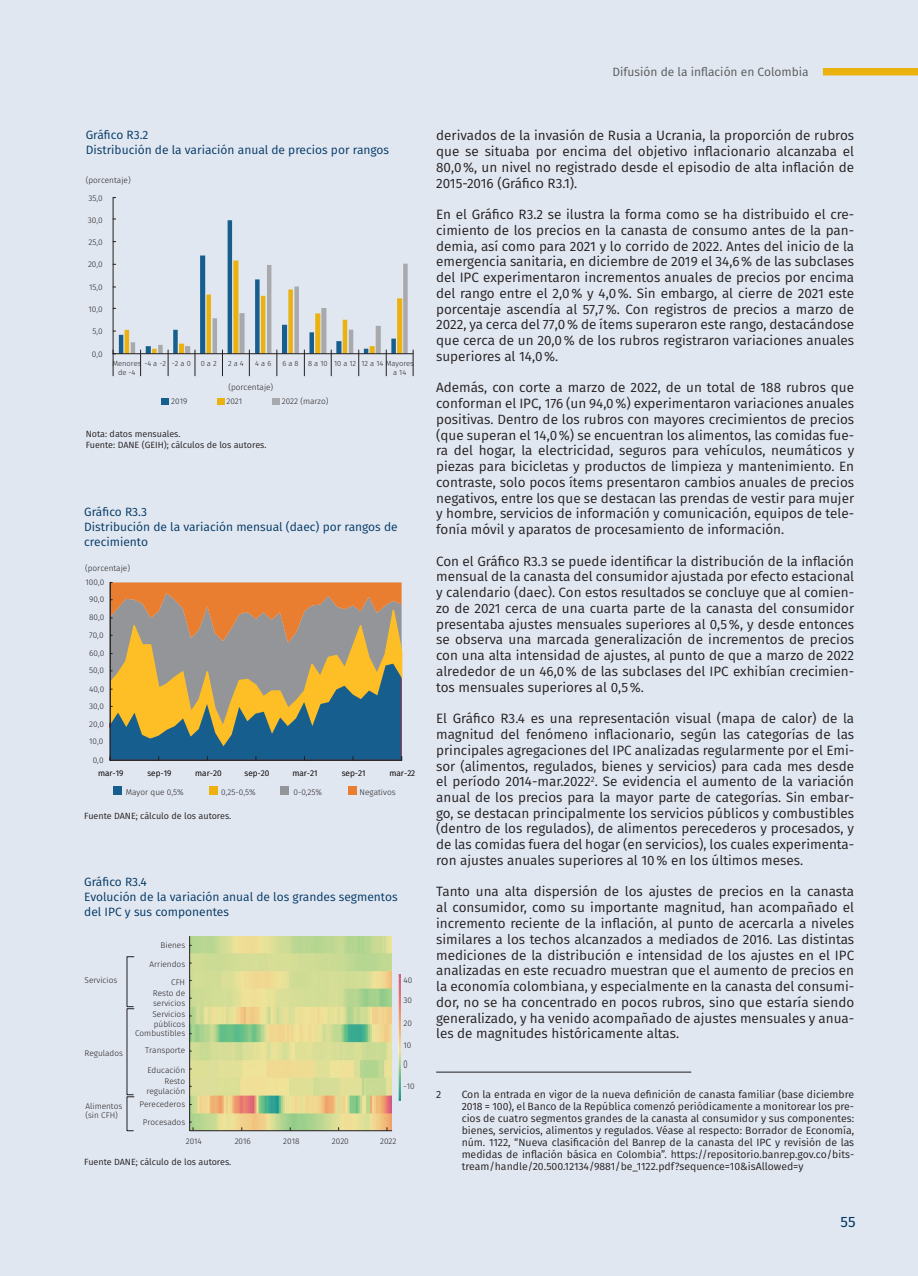
<style>
.page{position:relative;width:918px;height:1276px;background:#e1e7f1}
.page>*{position:absolute;margin:0;border:0;box-sizing:border-box;transform-origin:0 0}
.t1{font:15px "Fira Sans";color:#003764}
.t2{font:13.5px/15.8px "Fira Sans";color:#231f20;text-align:justify}
.t3{font:12px/15px "Fira Sans";color:#003764}
.t4{font:12px "Fira Sans";color:#57585a}
.t5{font:300 11.4px "Fira Sans";color:#231f20;scale:.67 1}
.t6{font:10.5px/12px "Fira Sans";color:#231f20;text-align:justify}
.t7{font:9px/10.8px "Fira Sans";color:#231f20}
.t8{font:300 8.25px/9.9px "Fira Sans";color:#231f20;text-align:right}
.t9{font:300 7.5px/9px "Fira Sans";color:#231f20}
</style>
<div class="page">
<hr style="left:436px;top:1071px;width:255px;height:1px;background:#231f20">
<hr style="left:113px;top:198px;width:1px;height:156px;background:#231f20">
<svg style="left:113px;top:219px;width:301px;height:157px"></svg>
<div style="left:162px;top:398px;width:7px;height:6px;background:#165e8e"></div>
<div style="left:217px;top:398px;width:7px;height:6px;background:#ebb10f"></div>
<div style="left:272px;top:398px;width:7px;height:6px;background:#a8a9ad"></div>
<div style="left:113px;top:786px;width:8px;height:8px;background:#165e8e"></div>
<div style="left:210px;top:786px;width:8px;height:8px;background:#ebb10f"></div>
<div style="left:280px;top:786px;width:9px;height:8px;background:#939598"></div>
<div style="left:348px;top:786px;width:9px;height:8px;background:#e97d30"></div>
<svg style="left:109px;top:582px;width:294px;height:179px"></svg>
<img style="left:398px;top:974px;width:2px;height:126px">
<svg style="left:189px;top:936px;width:203px;height:195px"></svg>
<svg style="left:126px;top:956px;width:9px;height:175px"></svg>
<div style="left:823px;top:68px;width:95px;height:7px;background:#ebb10f"></div>
<p class="t3" style="left:86px;top:127px;width:305px">Gráfico R3.2<br>Distribución de la variación anual de precios por rangos</p>
<p class="t8" style="left:86px;top:175px;width:46px">(porcentaje)</p>
<p class="t8" style="left:89px;top:193px;width:16px">35,0</p>
<p class="t8" style="left:88px;top:215px;width:16px">30,0</p>
<p class="t8" style="left:89px;top:237px;width:16px">25,0</p>
<p class="t8" style="left:88px;top:260px;width:16px">20,0</p>
<p class="t8" style="left:89px;top:282px;width:15px">15,0</p>
<p class="t8" style="left:89px;top:304px;width:16px">10,0</p>
<p class="t8" style="left:93px;top:326px;width:12px">5,0</p>
<p class="t8" style="left:92px;top:349px;width:12px">0,0</p>
<p class="t9" style="left:118px;top:359px;width:74px;text-indent:-6px">Menores -4 a -2 -2 a 0 de -4</p>
<p class="t9" style="left:201px;top:359px;width:17px">0 a 2</p>
<p class="t9" style="left:228px;top:359px;width:17px">2 a 4</p>
<p class="t9" style="left:255px;top:359px;width:18px">4 a 6</p>
<p class="t9" style="left:282px;top:359px;width:18px">6 a 8</p>
<p class="t8" style="left:228px;top:382px;width:46px">(porcentaje)</p>
<p class="t9" style="left:393px;top:359px;width:22px;text-indent:-85px">8 a 10 10 a 12 12 a 14 Mayores a 14</p>
<p class="t8" style="left:171px;top:396px;width:18px">2019</p>
<p class="t8" style="left:226px;top:396px;width:17px">2021</p>
<p class="t8" style="left:282px;top:396px;width:48px">2022 (marzo)</p>
<p class="t7" style="left:86px;top:428px;width:182px">Nota: datos mensuales.<br>Fuente: DANE (GEIH); cálculos de los autores.</p>
<p class="t3" style="left:84px;top:504px;width:315px">Gráfico R3.3<br>Distribución de la variación mensual (daec) por rangos de crecimiento</p>
<p class="t8" style="left:85px;top:562px;width:46px">(porcentaje)</p>
<p class="t8" style="left:86px;top:577px;width:20px">100,0</p>
<p class="t8" style="left:89px;top:594px;width:17px">90,0</p>
<p class="t8" style="left:89px;top:612px;width:17px">80,0</p>
<p class="t8" style="left:89px;top:630px;width:16px">70,0</p>
<p class="t8" style="left:89px;top:648px;width:17px">60,0</p>
<p class="t8" style="left:89px;top:665px;width:16px">50,0</p>
<p class="t8" style="left:89px;top:683px;width:17px">40,0</p>
<p class="t8" style="left:89px;top:701px;width:16px">30,0</p>
<p class="t8" style="left:89px;top:719px;width:16px">20,0</p>
<p class="t8" style="left:89px;top:736px;width:16px">10,0</p>
<p class="t8" style="left:93px;top:755px;width:12px">0,0</p>
<p class="t8" style="left:98px;top:768px;width:27px">mar-19</p>
<p class="t8" style="left:147px;top:768px;width:26px">sep-19</p>
<p class="t8" style="left:195px;top:768px;width:28px">mar-20</p>
<p class="t8" style="left:245px;top:768px;width:26px">sep-20</p>
<p class="t8" style="left:292px;top:768px;width:27px">mar-21</p>
<p class="t8" style="left:342px;top:768px;width:25px">sep-21</p>
<p class="t8" style="left:390px;top:768px;width:27px">mar-22</p>
<p class="t8" style="left:126px;top:787px;width:59px">Mayor que 0,5%</p>
<p class="t8" style="left:221px;top:787px;width:36px">0,25-0,5%</p>
<p class="t8" style="left:294px;top:787px;width:30px">0-0,25%</p>
<p class="t8" style="left:360px;top:787px;width:38px">Negativos</p>
<p class="t7" style="left:84px;top:810px;width:149px">Fuente DANE; cálculo de los autores.</p>
<p class="t3" style="left:84px;top:874px;width:315px">Gráfico R3.4<br>Evolución de la variación anual de los grandes segmentos del IPC y sus componentes</p>
<p class="t8" style="left:85px;top:975px;width:34px">Servicios</p>
<p class="t8" style="left:85px;top:1048px;width:40px">Regulados</p>
<p class="t8" style="left:85px;top:1100px;width:38px;text-align:left">Alimentos (sin CFH)</p>
<p class="t8" style="left:161px;top:939px;width:26px">Bienes</p>
<p class="t8" style="left:150px;top:955px;width:37px;line-height:17.7px">Arriendos<br>CFH</p>
<p class="t8" style="left:153px;top:988px;width:34px;text-align:left">Resto de servicios</p>
<p class="t8" style="left:135px;top:1009px;width:52px">Servicios públicos<br>Combustibles</p>
<p class="t8" style="left:145px;top:1045px;width:42px">Transporte</p>
<p class="t8" style="left:147px;top:1064px;width:39px;line-height:11.1px">Educación<br>Resto</p>
<p class="t8" style="left:139px;top:1084px;width:47px;line-height:12.6px">regulación<br>Perecederos</p>
<p class="t8" style="left:143px;top:1117px;width:44px">Procesados</p>
<p class="t8" style="left:186px;top:1136px;width:18px">2014</p>
<p class="t8" style="left:403px;top:975px;width:10px">40</p>
<p class="t8" style="left:403px;top:995px;width:10px">30</p>
<p class="t8" style="left:403px;top:1018px;width:10px">20</p>
<p class="t8" style="left:403px;top:1040px;width:9px">10</p>
<p class="t8" style="left:403px;top:1081px;width:13px">-10</p>
<p class="t5" style="left:403px;top:1055px;width:8px">0</p>
<p class="t8" style="left:235px;top:1136px;width:18px">2016</p>
<p class="t8" style="left:283px;top:1136px;width:18px">2018</p>
<p class="t8" style="left:332px;top:1136px;width:18px">2020</p>
<p class="t8" style="left:380px;top:1136px;width:18px">2022</p>
<p class="t7" style="left:84px;top:1156px;width:149px">Fuente DANE; cálculo de los autores.</p>
<p class="t4" style="left:613px;top:63px;width:198px">Difusión de la inflación en Colombia</p>
<p class="t2" style="left:436px;top:127px;width:420px">derivados de la invasión de Rusia a Ucrania, la proporción de rubros que se situaba por encima del objetivo inflacionario alcanzaba el 80,0%, un nivel no registrado desde el episodio de alta inflación de 2015-2016 (Gráfico R3.1).</p>
<p class="t2" style="left:436px;top:206px;width:420px">En el Gráfico R3.2 se ilustra la forma como se ha distribuido el cre&shy;cimiento de los precios en la canasta de consumo antes de la pan&shy;demia, así como para 2021 y lo corrido de 2022. Antes del inicio de la emergencia sanitaria, en diciembre de 2019 el 34,6% de las subclases del IPC experimentaron incrementos anuales de precios por encima del rango entre el 2,0% y 4,0%. Sin embargo, al cierre de 2021 este porcentaje ascendía al 57,7%. Con registros de precios a marzo de 2022, ya cerca del 77,0% de ítems superaron este rango, destacándose que cerca de un 20,0% de los rubros registraron variaciones anuales superiores al 14,0%.</p>
<p class="t2" style="left:436px;top:379px;width:420px">Además, con corte a marzo de 2022, de un total de 188 rubros que conforman el IPC, 176 (un 94,0%) experimentaron variaciones anuales positivas. Dentro de los rubros con mayores crecimientos de precios (que superan el 14,0%) se encuentran los alimentos, las comidas fue&shy;ra del hogar, la electricidad, seguros para vehículos, neumáticos y piezas para bicicletas y productos de limpieza y mantenimiento. En contraste, solo pocos ítems presentaron cambios anuales de precios negativos, entre los que se destacan las prendas de vestir para mujer y hombre, servicios de información y comunicación, equipos de tele&shy;fonía móvil y aparatos de procesamiento de información.</p>
<p class="t2" style="left:436px;top:553px;width:420px">Con el Gráfico R3.3 se puede identificar la distribución de la inflación mensual de la canasta del consumidor ajustada por efecto estacional y calendario (daec). Con estos resultados se concluye que al comien&shy;zo de 2021 cerca de una cuarta parte de la canasta del consumidor presentaba ajustes mensuales superiores al 0,5%, y desde entonces se observa una marcada generalización de incrementos de precios con una alta intensidad de ajustes, al punto de que a marzo de 2022 alrededor de un 46,0% de las subclases del IPC exhibían crecimien&shy;tos mensuales superiores al 0,5%.</p>
<p class="t2" style="left:436px;top:710px;width:420px">El Gráfico R3.4 es una representación visual (mapa de calor) de la magnitud del fenómeno inflacionario, según las categorías de las principales agregaciones del IPC analizadas regularmente por el Emi&shy;sor (alimentos, regulados, bienes y servicios) para cada mes desde el período 2014-mar.2022<sup>2</sup>. Se evidencia el aumento de la variación anual de los precios para la mayor parte de categorías. Sin embar&shy;go, se destacan principalmente los servicios públicos y combustibles (dentro de los regulados), de alimentos perecederos y procesados, y de las comidas fuera del hogar (en servicios), los cuales experimenta&shy;ron ajustes anuales superiores al 10% en los últimos meses.</p>
<p class="t2" style="left:436px;top:883px;width:420px">Tanto una alta dispersión de los ajustes de precios en la canasta al consumidor, como su importante magnitud, han acompañado el incremento reciente de la inflación, al punto de acercarla a niveles similares a los techos alcanzados a mediados de 2016. Las distintas mediciones de la distribución e intensidad de los ajustes en el IPC analizadas en este recuadro muestran que el aumento de precios en la economía colombiana, y especialmente en la canasta del consumi&shy;dor, no se ha concentrado en pocos rubros, sino que estaría siendo generalizado, y ha venido acompañado de ajustes mensuales y anua&shy;les de magnitudes históricamente altas.</p>
<p class="t6" style="left:436px;top:1087px;width:7px">2</p>
<p class="t6" style="left:462px;top:1087px;width:394px">Con la entrada en vigor de la nueva definición de canasta familiar (base diciembre 2018 = 100), el Banco de la República comenzó periódicamente a monitorear los pre&shy;cios de cuatro segmentos grandes de la canasta al consumidor y sus componentes: bienes, servicios, alimentos y regulados. Véase al respecto: Borrador de Economía, núm. 1122, “Nueva clasificación del Banrep de la canasta del IPC y revisión de las medidas de inflación básica en Colombia”. https://repositorio.banrep.gov.co/bits&shy;tream/handle/20.500.12134/9881/be_1122.pdf?sequence=10&amp;isAllowed=y</p>
<p class="t1" style="left:841px;top:1210px;width:16px">55</p>
</div>
